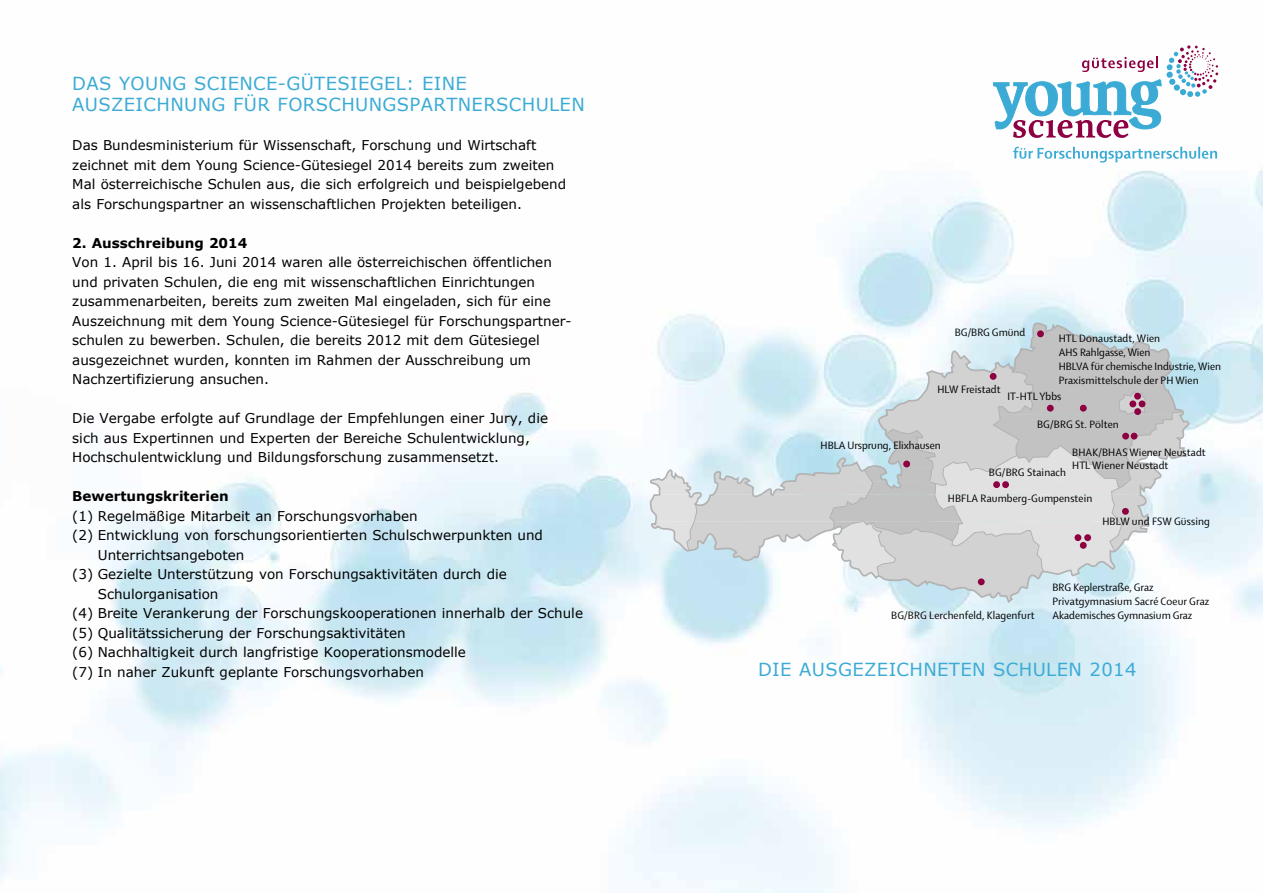
<style>
.page{position:relative;width:1263px;height:893px;background:#fff}
.page>*{position:absolute;margin:0;border:0;box-sizing:border-box;transform-origin:0 0}
.t1{font:18px "Verdana";letter-spacing:.02em;color:#3babd5}
.t2{font:13.5px/19.5px "Verdana";color:#000}
.t3{font:700 13.5px "Verdana";color:#000}
.t4{font:11.55px/13.8px "Shaker 2";letter-spacing:.01em;color:#000}
</style>
<div class="page">
<img style="left:0;top:66px;width:1263px;height:827px">
<svg style="left:647px;top:321px;width:544px;height:283px"></svg>
<svg style="left:650px;top:323px;width:539px;height:279px;background:#d7dfe2"></svg>
<div style="left:1134px;top:393px;width:7px;height:7px;background:#8d0042;border-radius:50%"></div>
<div style="left:1129px;top:400px;width:7px;height:7px;background:#8d0042;border-radius:50%"></div>
<div style="left:1134px;top:408px;width:7px;height:7px;background:#8d0042;border-radius:50%"></div>
<div style="left:1139px;top:400px;width:6px;height:7px;background:#8d0042;border-radius:50%"></div>
<div style="left:1122px;top:508px;width:7px;height:7px;background:#8d0042;border-radius:50%"></div>
<div style="left:1074px;top:534px;width:7px;height:7px;background:#8d0042;border-radius:50%"></div>
<div style="left:1080px;top:542px;width:7px;height:7px;background:#8d0042;border-radius:50%"></div>
<div style="left:1084px;top:534px;width:7px;height:7px;background:#8d0042;border-radius:50%"></div>
<div style="left:978px;top:578px;width:7px;height:7px;background:#8d0042;border-radius:50%"></div>
<div style="left:903px;top:461px;width:7px;height:6px;background:#8d0042;border-radius:50%"></div>
<div style="left:1080px;top:405px;width:7px;height:7px;background:#8d0042;border-radius:50%"></div>
<div style="left:1131px;top:433px;width:6px;height:7px;background:#8d0042;border-radius:50%"></div>
<div style="left:1037px;top:330px;width:7px;height:7px;background:#8d0042;border-radius:50%"></div>
<div style="left:1122px;top:433px;width:7px;height:7px;background:#8d0042;border-radius:50%"></div>
<div style="left:993px;top:481px;width:7px;height:7px;background:#8d0042;border-radius:50%"></div>
<div style="left:1047px;top:405px;width:7px;height:7px;background:#8d0042;border-radius:50%"></div>
<div style="left:990px;top:373px;width:6px;height:7px;background:#8d0042;border-radius:50%"></div>
<div style="left:1002px;top:481px;width:7px;height:7px;background:#8d0042;border-radius:50%"></div>
<svg style="left:1167px;top:45px;width:51px;height:52px"></svg>
<svg style="left:1082px;top:56px;width:76px;height:16px"></svg>
<svg style="left:993px;top:80px;width:168px;height:58px"></svg>
<svg style="left:1013px;top:147px;width:204px;height:16px"></svg>
<h1 class="t1" style="left:72px;top:72px;width:73px">Das Young</h1>
<h1 class="t1" style="left:194px;top:72px;width:26px">Science</h1>
<h1 class="t1" style="left:278px;top:72px;width:36px">-Gütesiegel</h1>
<h1 class="t1" style="left:406px;top:72px;width:39px">: Eine</h1>
<h1 class="t1" style="left:72px;top:93px;width:27px">Auszeichnung</h1>
<h1 class="t1" style="left:233px;top:93px;width:13px">für</h1>
<h1 class="t1" style="left:278px;top:93px;width:25px">Forschungspartnerschulen</h1>
<p class="t2" style="left:72px;top:135px;width:495px">Das Bundesministerium für Wissenschaft, Forschung und Wirtschaft zeichnet mit dem Young Science-Gütesiegel 2014 bereits zum zweiten Mal österreichische Schulen aus, die sich erfolgreich und beispielgebend als Forschungspartner an wissenschaftlichen Projekten beteiligen.</p>
<p class="t3" style="left:72px;top:234px;width:177px">2. Ausschreibung 2014</p>
<p class="t2" style="left:72px;top:252px;width:501px">Von 1. April bis 16. Juni 2014 waren alle österreichischen öffentlichen und privaten Schulen, die eng mit wissenschaftlichen Einrichtungen zusammenarbeiten, bereits zum zweiten Mal eingeladen, sich für eine Auszeichnung mit dem Young Science-Gütesiegel für Forschungspartner&shy;schulen zu bewerben. Schulen, die bereits 2012 mit dem Gütesiegel ausgezeichnet wurden, konnten im Rahmen der Ausschreibung um Nachzertifizierung ansuchen.</p>
<p class="t2" style="left:72px;top:408px;width:477px">Die Vergabe erfolgte auf Grundlage der Empfehlungen einer Jury, die sich aus Expertinnen und Experten der Bereiche Schulentwicklung,<br>Hochschulentwicklung und Bildungsforschung zusammensetzt.</p>
<p class="t3" style="left:72px;top:488px;width:158px">Bewertungskriterien</p>
<p class="t2" style="left:72px;top:506px;width:347px">(1) Regelmäßige Mitarbeit an Forschungsvorhaben</p>
<p class="t2" style="left:72px;top:525px;width:472px">(2) Entwicklung von forschungsorientierten Schulschwerpunkten und</p>
<p class="t2" style="left:98px;top:545px;width:148px">Unterrichtsangeboten</p>
<p class="t2" style="left:72px;top:564px;width:436px">(3) Gezielte Unterstützung von Forschungsaktivitäten durch die</p>
<p class="t2" style="left:98px;top:584px;width:122px">Schulorganisation</p>
<p class="t2" style="left:72px;top:603px;width:512px">(4) Breite Verankerung der Forschungskooperationen innerhalb der Schule</p>
<p class="t2" style="left:72px;top:623px;width:335px">(5) Qualitätssicherung der Forschungsaktivitäten</p>
<p class="t2" style="left:72px;top:642px;width:395px">(6) Nachhaltigkeit durch langfristige Kooperationsmodelle</p>
<p class="t2" style="left:72px;top:662px;width:353px">(7) In naher Zukunft geplante Forschungsvorhaben</p>
<p class="t4" style="left:955px;top:325px;width:72px">BG/BRG Gmünd</p>
<p class="t4" style="left:1059px;top:331px;width:164px">HTL Donaustadt, Wien<br>AHS Rahlgasse, Wien<br>HBLVA für chemische Industrie, Wien<br>Praxismittelschule der PH Wien</p>
<p class="t4" style="left:1007px;top:389px;width:55px">IT-HTL Ybbs</p>
<p class="t4" style="left:937px;top:382px;width:65px">HLW Freistadt</p>
<p class="t4" style="left:821px;top:437px;width:121px">HBLA Ursprung, Elixhausen</p>
<p class="t4" style="left:1037px;top:417px;width:83px">BG/BRG St. Pölten</p>
<p class="t4" style="left:1072px;top:444px;width:135px">BHAK/BHAS Wiener Neustadt<br>HTL Wiener Neustadt</p>
<p class="t4" style="left:989px;top:465px;width:78px">BG/BRG Stainach</p>
<p class="t4" style="left:948px;top:491px;width:146px">HBFLA Raumberg-Gumpenstein</p>
<p class="t4" style="left:1102px;top:514px;width:109px">HBLW und FSW Güssing</p>
<p class="t4" style="left:891px;top:607px;width:145px">BG/BRG Lerchenfeld, Klagenfurt</p>
<p class="t4" style="left:1052px;top:580px;width:158px">BRG Keplerstraße, Graz<br>Privatgymnasium Sacré Coeur Graz<br>Akademisches Gymnasium Graz</p>
<h1 class="t1" style="left:758px;top:658px;width:380px">DIE AUSGEZEICHNETEN SCHULEN 2014</h1>
</div>
